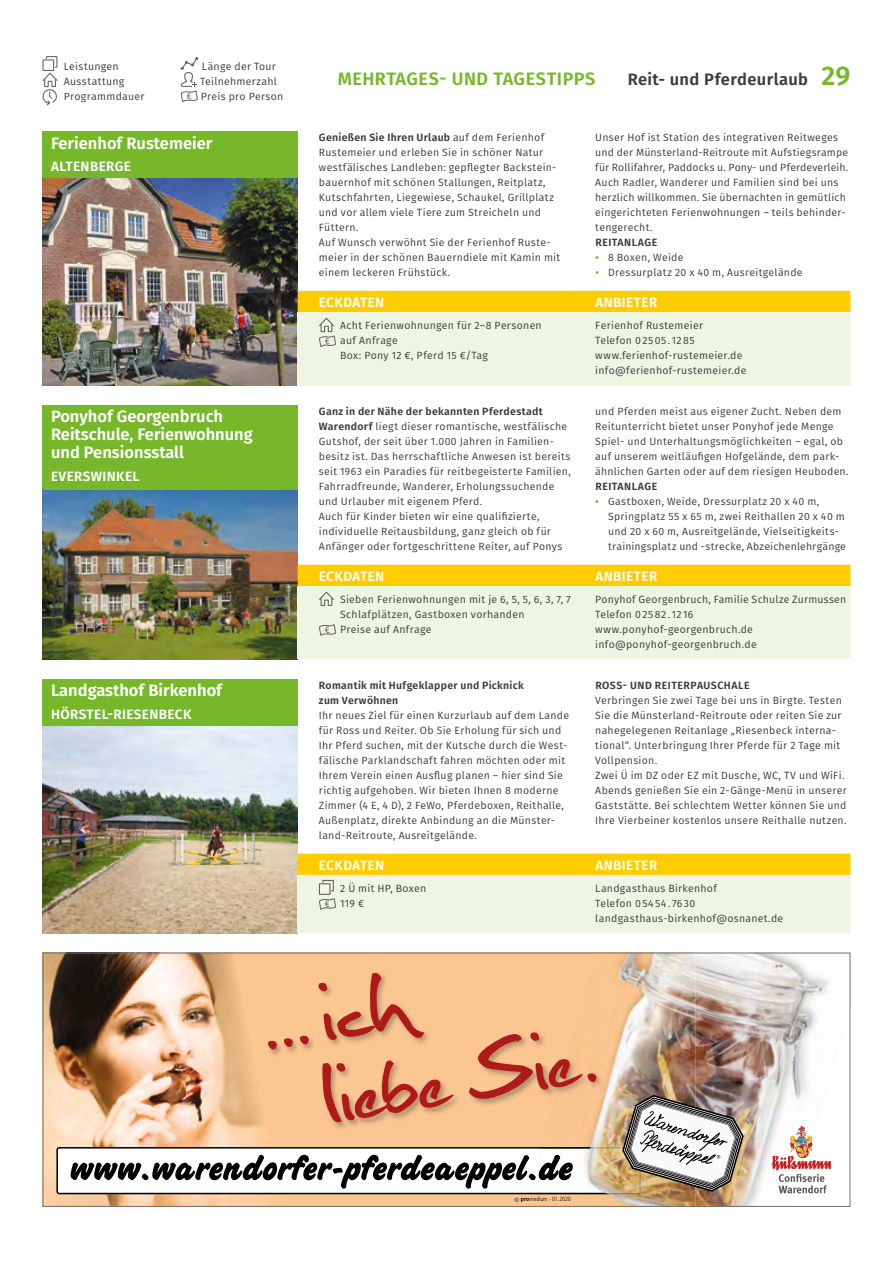
<style>
.page{position:relative;width:893px;height:1263px;background:#fff}
.page>*{position:absolute;margin:0;border:0;box-sizing:border-box;transform-origin:0 0}
.t1{font:600 18px "Fira Sans";color:#76b82a}
.t2{font:600 16.5px/18px "Fira Sans";color:#fff}
.t3{font:600 16.5px "Fira Sans";letter-spacing:.02em;color:#3c3c3b}
.t4{font:600 13.5px "Fira Sans";letter-spacing:.03em;color:#fff}
.E1_Pauschalen_Eckdat{font:10.5px/15px "Fira Sans";letter-spacing:.025em;color:#3c3c3b}
.t5{font:300 condensed 6px "Frutiger";letter-spacing:.01em;color:#000}
.s1{font-size:27px;color:#76b82a}
.s2{font-weight:600}
.s3{font-family:"Arial";color:#76b82a}
.s4{font-weight:700}
</style>
<div class="page">
<img style="left:43px;top:178px;width:255px;height:207px">
<div style="left:298px;top:291px;width:276px;height:21px;background:#fc0"></div>
<div style="left:298px;top:312px;width:276px;height:29px;background:#eef5e3"></div>
<div style="left:298px;top:327px;width:276px;height:44px;background:#eef5e3"></div>
<div style="left:298px;top:357px;width:276px;height:28px;background:#eef5e3"></div>
<svg style="left:319px;top:318px;width:17px;height:29px"></svg>
<div style="left:574px;top:291px;width:276px;height:21px;background:#fc0"></div>
<div style="left:574px;top:312px;width:276px;height:29px;background:#eef5e3"></div>
<div style="left:574px;top:327px;width:276px;height:29px;background:#eef5e3"></div>
<div style="left:574px;top:342px;width:276px;height:29px;background:#eef5e3"></div>
<div style="left:574px;top:357px;width:276px;height:28px;background:#eef5e3"></div>
<div style="left:43px;top:131px;width:255px;height:47px;background:#76b82a"></div>
<img style="left:43px;top:489px;width:255px;height:170px">
<div style="left:298px;top:565px;width:276px;height:21px;background:#fc0"></div>
<div style="left:298px;top:586px;width:276px;height:44px;background:#eef5e3"></div>
<div style="left:298px;top:616px;width:276px;height:28px;background:#eef5e3"></div>
<div style="left:298px;top:631px;width:276px;height:28px;background:#eef5e3"></div>
<svg style="left:319px;top:592px;width:15px;height:14px"></svg>
<svg style="left:319px;top:624px;width:17px;height:12px"></svg>
<div style="left:574px;top:565px;width:276px;height:21px;background:#fc0"></div>
<div style="left:574px;top:586px;width:276px;height:29px;background:#eef5e3"></div>
<div style="left:574px;top:601px;width:276px;height:29px;background:#eef5e3"></div>
<div style="left:574px;top:616px;width:276px;height:28px;background:#eef5e3"></div>
<div style="left:574px;top:631px;width:276px;height:28px;background:#eef5e3"></div>
<div style="left:43px;top:405px;width:255px;height:84px;background:#76b82a"></div>
<svg style="left:42px;top:56px;width:16px;height:49px"></svg>
<svg style="left:181px;top:57px;width:17px;height:45px"></svg>
<img style="left:43px;top:725px;width:255px;height:208px">
<div style="left:298px;top:853px;width:276px;height:22px;background:#fc0"></div>
<div style="left:298px;top:875px;width:276px;height:28px;background:#eef5e3"></div>
<div style="left:298px;top:890px;width:276px;height:28px;background:#eef5e3"></div>
<div style="left:298px;top:904px;width:276px;height:29px;background:#eef5e3"></div>
<svg style="left:319px;top:880px;width:17px;height:30px"></svg>
<div style="left:574px;top:853px;width:276px;height:22px;background:#fc0"></div>
<div style="left:574px;top:875px;width:276px;height:28px;background:#eef5e3"></div>
<div style="left:574px;top:890px;width:276px;height:28px;background:#eef5e3"></div>
<div style="left:574px;top:904px;width:276px;height:29px;background:#eef5e3"></div>
<div style="left:43px;top:679px;width:255px;height:46px;background:#76b82a"></div>
<div style="left:43px;top:952px;width:652px;height:255px;background:#fbc691"></div>
<img style="left:45px;top:954px;width:236px;height:251px">
<img style="left:525px;top:1194px;width:56px;height:1px">
<img style="left:695px;top:954px;width:56px;height:105px">
<img style="left:751px;top:954px;width:78px;height:240px">
<img style="left:744px;top:1059px;width:42px;height:66px">
<img style="left:695px;top:1108px;width:78px;height:97px">
<img style="left:617px;top:954px;width:78px;height:19px">
<img style="left:660px;top:1194px;width:35px;height:11px">
<img style="left:581px;top:1194px;width:79px;height:11px">
<img style="left:56px;top:973px;width:688px;height:221px">
<img style="left:771px;top:1155px;width:1px;height:17px">
<svg style="left:772px;top:1125px;width:59px;height:68px"></svg>
<div style="left:43px;top:952px;width:807px;height:255px;border:1px solid #706f6f"></div>
<p class="E1_Pauschalen_Eckdat" style="left:64px;top:59px;width:56px">Leistungen</p>
<p class="E1_Pauschalen_Eckdat" style="left:64px;top:74px;width:62px">Ausstattung</p>
<p class="E1_Pauschalen_Eckdat" style="left:64px;top:89px;width:82px">Programmdauer</p>
<p class="E1_Pauschalen_Eckdat" style="left:202px;top:59px;width:75px">Länge der Tour</p>
<p class="E1_Pauschalen_Eckdat" style="left:200px;top:74px;width:78px">Teilnehmerzahl</p>
<p class="E1_Pauschalen_Eckdat" style="left:201px;top:89px;width:84px">Preis pro Person</p>
<p class="t2" style="left:51px;top:133px;width:163px">Ferienhof Rustemeier</p>
<p class="t4" style="left:51px;top:155px;width:81px">ALTENBERGE</p>
<p class="t2" style="left:51px;top:407px;width:203px">Ponyhof Georgenbruch<br>Reitschule, Ferienwohnung und Pensionsstall</p>
<p class="t4" style="left:51px;top:465px;width:90px">EVERSWINKEL</p>
<p class="t2" style="left:51px;top:680px;width:173px">Landgasthof Birkenhof</p>
<p class="t4" style="left:51px;top:703px;width:142px">HÖRSTEL-RIESENBECK</p>
<h1 class="t1" style="left:338px;top:64px;width:27px">Mehrtages</h1>
<h1 class="t1" style="left:439px;top:64px;width:26px">- und</h1>
<h1 class="t1" style="left:494px;top:64px;width:21px">Tagestipps</h1>
<h2 class="t3" style="left:628px;top:66px;width:224px">Reit- und Pferdeurlaub <span class="s1">29</span></h2>
<p class="E1_Pauschalen_Eckdat" style="left:319px;top:129px;width:243px"><span class="s2">Genießen Sie Ihren Urlaub</span> auf dem Ferienhof Rustemeier und erleben Sie in schöner Natur westfälisches Landleben: gepflegter Backstein&shy;bauernhof mit schönen Stallungen, Reitplatz, Kutschfahrten, Liegewiese, Schaukel, Grillplatz und vor allem viele Tiere zum Streicheln und Füttern.<br>Auf Wunsch verwöhnt Sie der Ferienhof Ruste&shy;meier in der schönen Bauerndiele mit Kamin mit einem leckeren Frühstück.</p>
<p class="E1_Pauschalen_Eckdat" style="left:595px;top:129px;width:254px">Unser Hof ist Station des integrativen Reitweges und der Münsterland-Reitroute mit Aufstiegsrampe für Rollifahrer, Paddocks u. Pony- und Pferdeverleih.<br>Auch Radler, Wanderer und Familien sind bei uns herzlich willkommen. Sie übernachten in gemütlich eingerichteten Ferienwohnungen – teils behinder&shy;tengerecht.<br><span class="s2">REITANLAGE</span></p>
<p class="E1_Pauschalen_Eckdat" style="left:595px;top:249px;width:90px"><span class="s3">▪</span> 8 Boxen, Weide</p>
<p class="E1_Pauschalen_Eckdat" style="left:595px;top:264px;width:209px"><span class="s3">▪</span> Dressurplatz 20 x 40 m, Ausreitgelände</p>
<p class="t4" style="left:319px;top:291px;width:67px">ECKDATEN</p>
<p class="E1_Pauschalen_Eckdat" style="left:340px;top:318px;width:203px">Acht Ferienwohnungen für 2–8 Personen auf Anfrage<br>Box: Pony 12 €, Pferd 15 €/Tag</p>
<p class="t4" style="left:595px;top:291px;width:63px">ANBIETER</p>
<p class="E1_Pauschalen_Eckdat" style="left:595px;top:318px;width:153px">Ferienhof Rustemeier<br>Telefon 0 25 05 . 12 85 www.ferienhof-rustemeier.de info@ferienhof-rustemeier.de</p>
<p class="E1_Pauschalen_Eckdat" style="left:319px;top:403px;width:253px"><span class="s2">Ganz in der Nähe der bekannten Pferdestadt Warendorf</span> liegt dieser romantische, westfälische Gutshof, der seit über 1.000 Jahren in Familien&shy;besitz ist. Das herrschaftliche Anwesen ist bereits seit 1963 ein Paradies für reitbegeisterte Familien, Fahrradfreunde, Wanderer, Erholungssuchende und Urlauber mit eigenem Pferd.<br>Auch für Kinder bieten wir eine qualifizierte, individuelle Reitausbildung, ganz gleich ob für Anfänger oder fortgeschrittene Reiter, auf Ponys</p>
<p class="E1_Pauschalen_Eckdat" style="left:595px;top:403px;width:255px">und Pferden meist aus eigener Zucht. Neben dem Reitunterricht bietet unser Ponyhof jede Menge Spiel- und Unterhaltungsmöglichkeiten – egal, ob auf unserem weitläufigen Hofgelände, dem park&shy;ähnlichen Garten oder auf dem riesigen Heuboden.<br><span class="s2">REITANLAGE</span></p>
<p class="E1_Pauschalen_Eckdat" style="left:608px;top:493px;width:239px;text-indent:-13px"><span class="s3">▪</span> Gastboxen, Weide, Dressurplatz 20 x 40 m, Springplatz 55 x 65 m, zwei Reithallen 20 x 40 m und 20 x 60 m, Ausreitgelände, Vielseitigkeits&shy;trainingsplatz und -strecke, Abzeichenlehrgänge</p>
<p class="t4" style="left:319px;top:565px;width:67px">ECKDATEN</p>
<p class="E1_Pauschalen_Eckdat" style="left:340px;top:592px;width:232px">Sieben Ferienwohnungen mit je 6, 5, 5, 6, 3, 7, 7<br>Schlafplätzen, Gastboxen vorhanden<br>Preise auf Anfrage</p>
<p class="t4" style="left:595px;top:565px;width:63px">ANBIETER</p>
<p class="E1_Pauschalen_Eckdat" style="left:595px;top:592px;width:252px">Ponyhof Georgenbruch, Familie Schulze Zurmussen Telefon 0 25 82 . 12 16 www.ponyhof-georgenbruch.de info@ponyhof-georgenbruch.de</p>
<p class="E1_Pauschalen_Eckdat" style="left:319px;top:677px;width:252px"><span class="s2">Romantik mit Hufgeklapper und Picknick<br>zum Verwöhnen<br></span>Ihr neues Ziel für einen Kurzurlaub auf dem Lande für Ross und Reiter. Ob Sie Erholung für sich und Ihr Pferd suchen, mit der Kutsche durch die West&shy;fälische Parklandschaft fahren möchten oder mit Ihrem Verein einen Ausflug planen – hier sind Sie richtig aufgehoben. Wir bieten Ihnen 8 moderne Zimmer (4 E, 4 D), 2 FeWo, Pferdeboxen, Reithalle, Außenplatz, direkte Anbindung an die Münster&shy;land-Reitroute, Ausreitgelände.</p>
<p class="E1_Pauschalen_Eckdat" style="left:595px;top:677px;width:253px"><span class="s2">ROSS- UND REITERPAUSCHALE<br></span>Verbringen Sie zwei Tage bei uns in Birgte. Testen Sie die Münsterland-Reitroute oder reiten Sie zur nahegelegenen Reitanlage „Riesenbeck interna&shy;tional“. Unterbringung Ihrer Pferde für 2 Tage mit Vollpension.<br>Zwei Ü im DZ oder EZ mit Dusche, WC, TV und WiFi.<br>Abends genießen Sie ein 2-Gänge-Menü in unserer Gaststätte. Bei schlechtem Wetter können Sie und Ihre Vierbeiner kostenlos unsere Reithalle nutzen.</p>
<p class="t4" style="left:319px;top:854px;width:67px">ECKDATEN</p>
<p class="E1_Pauschalen_Eckdat" style="left:340px;top:880px;width:88px">2 Ü mit HP, Boxen<br>119 €</p>
<p class="t4" style="left:595px;top:854px;width:63px">ANBIETER</p>
<p class="E1_Pauschalen_Eckdat" style="left:595px;top:880px;width:189px">Landgasthaus Birkenhof<br>Telefon 0 54 54 . 76 30 landgasthaus-birkenhof@osnanet.de</p>
<p class="t5" style="left:514px;top:1196px;width:58px">© <span class="s4">pro</span>medium . 01.2020</p>
</div>
